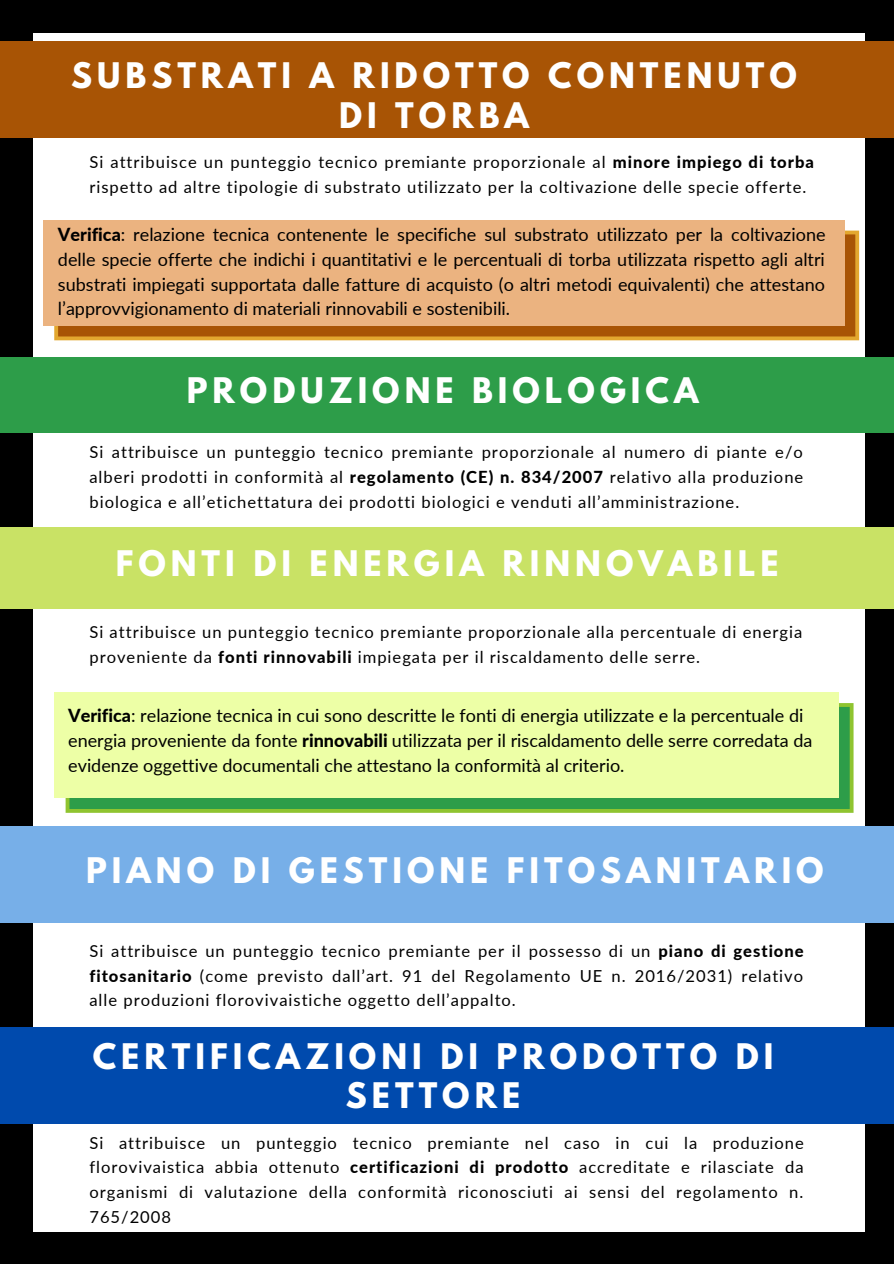
<style>
.page{position:relative;width:894px;height:1264px;background:#fff}
.page>*{position:absolute;margin:0;border:0;box-sizing:border-box;transform-origin:0 0}
.t1{font:700 31.2px/39.6px "League Spartan";letter-spacing:.16em;color:#fff;text-align:center}
.t2{font:18px/24.8px "Lato";color:#000}
.t3{font:16.5px/24.8px "Lato";letter-spacing:.06em;color:#000;text-align:justify}
.s1{font-weight:800}
</style>
<div class="page">
<div style="left:0;top:0;width:893px;height:1263px;background:#000"></div>
<div style="left:34px;top:33px;width:830px;height:1198px;background:#fff"></div>
<div style="left:0;top:41px;width:893px;height:97px;background:#a85405"></div>
<svg style="left:66px;top:703px;width:787px;height:109px;background:#47a745"></svg>
<div style="left:55px;top:692px;width:783px;height:106px;background:#edffa6"></div>
<svg style="left:54px;top:230px;width:804px;height:110px;background:#b76910"></svg>
<div style="left:43px;top:220px;width:801px;height:106px;background:#ebb380"></div>
<div style="left:0;top:357px;width:893px;height:76px;background:#2d9d49"></div>
<div style="left:0;top:526px;width:893px;height:82px;background:#c9e265"></div>
<div style="left:0;top:826px;width:893px;height:97px;background:#77afe8"></div>
<div style="left:0;top:1027px;width:893px;height:97px;background:#004aad"></div>
<h1 class="t1" style="left:71px;top:60px;width:726px">SUBSTRATI A RIDOTTO CONTENUTO<br>DI TORBA</h1>
<p class="t3" style="left:89px;top:149px;width:725px">Si attribuisce un punteggio tecnico premiante proporzionale al <span class="s1">minore impiego di torba </span>rispetto ad altre tipologie di substrato utilizzato per la coltivazione delle specie offerte.</p>
<p class="t2" style="left:58px;top:222px;width:769px;text-align:justify"><span class="s1">Verifica</span>: relazione tecnica contenente le specifiche sul substrato utilizzato per la coltivazione delle specie offerte che indichi i quantitativi e le percentuali di torba utilizzata rispetto agli altri substrati impiegati supportata dalle fatture di acquisto (o altri metodi equivalenti) che attestano l’approvvigionamento di materiali rinnovabili e sostenibili.</p>
<h1 class="t1" style="left:187px;top:375px;width:513px">PRODUZIONE BIOLOGICA</h1>
<p class="t3" style="left:89px;top:439px;width:715px">Si attribuisce un punteggio tecnico premiante proporzionale al numero di piante e/o alberi prodotti in conformità al <span class="s1">regolamento (CE) n. 834/2007</span> relativo alla produzione biologica e all’etichettatura dei prodotti biologici e venduti all’amministrazione.</p>
<h1 class="t1" style="left:116px;top:547px;width:664px">FONTI DI ENERGIA RINNOVABILE</h1>
<p class="t3" style="left:89px;top:619px;width:714px">Si attribuisce un punteggio tecnico premiante proporzionale alla percentuale di energia proveniente da <span class="s1">fonti rinnovabili</span> impiegata per il riscaldamento delle serre.</p>
<p class="t2" style="left:68px;top:703px;width:745px"><span class="s1">Verifica</span>: relazione tecnica in cui sono descritte le fonti di energia utilizzate e la percentuale di energia proveniente da fonte <span class="s1">rinnovabili</span> utilizzata per il riscaldamento delle serre corredata da evidenze oggettive documentali che attestano la conformità al criterio.</p>
<h1 class="t1" style="left:86px;top:854px;width:739px">PIANO DI GESTIONE FITOSANITARIO</h1>
<p class="t3" style="left:89px;top:938px;width:715px">Si attribuisce un punteggio tecnico premiante per il possesso di un <span class="s1">piano di gestione fitosanitario</span> (come previsto dall’art. 91 del Regolamento UE n. 2016/2031) relativo alle produzioni florovivaistiche oggetto dell’appalto.</p>
<h1 class="t1" style="left:93px;top:1040px;width:682px">CERTIFICAZIONI DI PRODOTTO DI<br>SETTORE</h1>
<p class="t3" style="left:89px;top:1129px;width:715px">Si attribuisce un punteggio tecnico premiante nel caso in cui la produzione florovivaistica abbia ottenuto <span class="s1">certificazioni di prodotto</span> accreditate e rilasciate da organismi di valutazione della conformità riconosciuti ai sensi del regolamento n.<br>765/2008</p>
</div>
